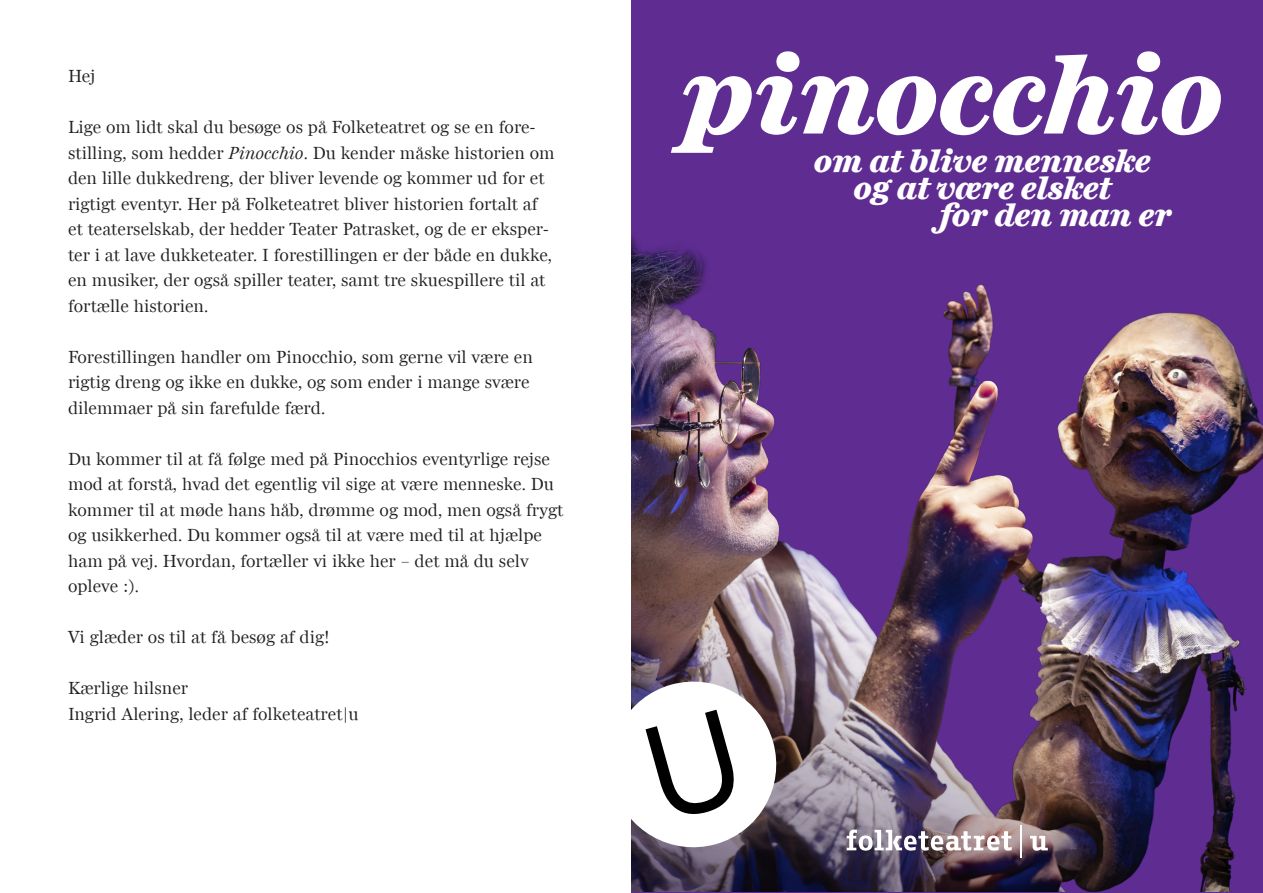
<style>
.page{position:relative;width:1263px;height:893px;background:#fff}
.page>*{position:absolute;margin:0;border:0;box-sizing:border-box;transform-origin:0 0}
.t1{font:italic 700 114.3px "LP Miller Daily One";color:#fff}
.t2{font:italic 700 33px "LP Miller Daily One";color:#fff}
.p_L{font:18px/25.5px "LP Miller Daily One";color:#231f20}
.s1{font-style:italic}
</style>
<div class="page">
<div style="left:631px;top:0;width:632px;height:893px;background:#5f2d91"></div>
<img style="left:631px;top:235px;width:632px;height:657px">
<hr style="left:1020px;top:825px;width:2px;height:33px;background:#fff">
<svg style="left:847px;top:829px;width:165px;height:22px"></svg>
<svg style="left:1030px;top:836px;width:18px;height:15px"></svg>
<svg style="left:631px;top:672px;width:154px;height:184px"></svg>
<p class="p_L" style="left:68px;top:64px;width:29px">Hej</p>
<p class="p_L" style="left:68px;top:115px;width:488px">Lige om lidt skal du besøge os på Folketeatret og se en fore&shy;stilling, som hedder <span class="s1">Pinocchio</span>. Du kender måske historien om den lille dukkedreng, der bliver levende og kommer ud for et rigtigt eventyr. Her på Folketeatret bliver historien fortalt af et teaterselskab, der hedder Teater Patrasket, og de er eksper&shy;ter i at lave dukketeater. I forestillingen er der både en dukke, en musiker, der også spiller teater, samt tre skuespillere til at fortælle historien.</p>
<p class="p_L" style="left:68px;top:345px;width:466px">Forestillingen handler om Pinocchio, som gerne vil være en rigtig dreng og ikke en dukke, og som ender i mange svære dilemmaer på sin farefulde færd.</p>
<p class="p_L" style="left:68px;top:447px;width:497px">Du kommer til at få følge med på Pinocchios eventyrlige rejse mod at forstå, hvad det egentlig vil sige at være menneske. Du kommer til at møde hans håb, drømme og mod, men også frygt og usikkerhed. Du kommer også til at være med til at hjælpe ham på vej. Hvordan, fortæller vi ikke her – det må du selv opleve :).</p>
<p class="p_L" style="left:68px;top:625px;width:263px">Vi glæder os til at få besøg af dig!</p>
<p class="p_L" style="left:68px;top:676px;width:122px">Kærlige hilsner</p>
<p class="p_L" style="left:68px;top:702px;width:292px">Ingrid Alering, leder af folketeatret|u</p>
<p class="t1" style="left:681px;top:13px;width:544px">pinocchio</p>
<p class="t2" style="left:814px;top:137px;width:338px">om at blive menneske</p>
<p class="t2" style="left:853px;top:164px;width:259px">og at være elsket</p>
<p class="t2" style="left:940px;top:191px;width:233px">for den man er</p>
</div>
